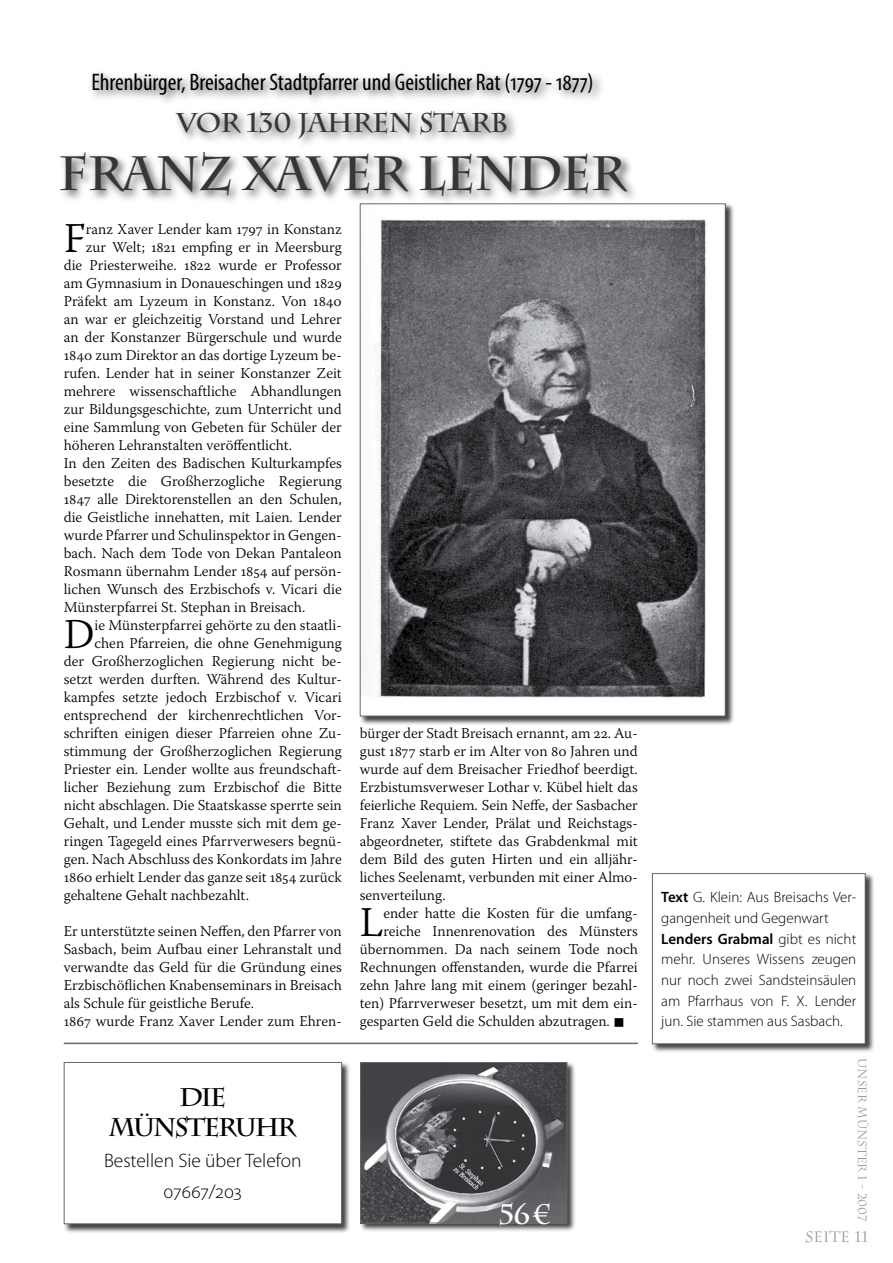
<style>
.page{position:relative;width:893px;height:1263px;background:#fff}
.page>*{position:absolute;margin:0;border:0;box-sizing:border-box;transform-origin:0 0}
.t1{font:700 48px "Charlemagne Std";letter-spacing:-.02em;color:#373538}
.Blocktext_Initial{font:300 42.3px "Warnock Pro";color:#000}
.Einleitung{font:700 28.2px "Charlemagne Std";color:#fff}
.t2{font:700 27px "Charlemagne Std";letter-spacing:-.02em;color:#373538}
.Einleitung-2{font:700 25.5px "Charlemagne Std";letter-spacing:-.075em;color:#000}
.t3{font:condensed 24px "Myriad Pro";color:#000}
.Einleitung-3{font:300 19.5px/30.8px "Myriad Pro";color:#000;text-align:center}
.Blocktext_Initial-2{font:300 15px "Warnock Pro";color:#000}
.Blocktext_nicht_eing{font:300 15px/18px "Warnock Pro";color:#000;text-align:justify}
.Blocktext_nicht_eing-2{font:300 15px/20.7px "Myriad Pro";color:#000}
.t4{font:15px "Charlemagne Std";color:#97979b}
.t5{font:12px "Charlemagne Std";color:#97979b}
.s1{font-weight:600}
</style>
<div class="page">
<div style="left:358px;top:202px;width:377px;height:524px;background:#000;opacity:.75"></div>
<img style="left:362px;top:205px;width:362px;height:509px">
<div style="left:58px;top:69px;width:581px;height:138px;background:#000;opacity:.75"></div>
<div style="left:359px;top:1061px;width:218px;height:172px;background:#000;opacity:.75"></div>
<img style="left:362px;top:1064px;width:203px;height:157px">
<div style="left:360px;top:1062px;width:207px;height:161px;border:1px solid #68676c"></div>
<div style="left:650px;top:872px;width:225px;height:182px;background:#000;opacity:.75"></div>
<div style="left:652px;top:873px;width:213px;height:171px;background:#fff"></div>
<div style="left:652px;top:873px;width:213px;height:171px;border:1px solid #68676c"></div>
<hr style="left:64px;top:1043px;width:574px;height:1px;background:#68676c">
<div style="left:62px;top:1061px;width:290px;height:173px;background:#000;opacity:.75"></div>
<div style="left:64px;top:1062px;width:277px;height:162px;background:#fff"></div>
<div style="left:64px;top:1062px;width:278px;height:162px;border:1px solid #68676c"></div>
<h3 class="t3" style="left:91px;top:69px;width:504px">Ehrenbürger, Breisacher Stadtpfarrer und Geistlicher Rat (1797 - 1877)</h3>
<h3 class="t2" style="left:176px;top:107px;width:334px">VOR 130 JAHREN STARB</h3>
<h1 class="t1" style="left:58px;top:145px;width:570px">FRANZ XAVER LENDER</h1>
<p class="Blocktext_Initial" style="left:64px;top:213px;width:24px">F</p>
<p class="Blocktext_Initial-2" style="left:86px;top:220px;width:257px">ranz Xaver Lender kam 1797 in Konstanz</p>
<p class="Blocktext_Initial-2" style="left:86px;top:238px;width:257px">zur Welt; 1821 empfing er in Meersburg</p>
<p class="Blocktext_Initial-2" style="left:64px;top:256px;width:280px">die Priesterweihe. 1822 wurde er Professor</p>
<p class="Blocktext_Initial-2" style="left:64px;top:274px;width:279px">am Gymnasium in Donaueschingen und 1829</p>
<p class="Blocktext_Initial-2" style="left:64px;top:292px;width:280px">Präfekt am Lyzeum in Konstanz. Von 1840</p>
<p class="Blocktext_Initial-2" style="left:64px;top:310px;width:279px">an war er gleichzeitig Vorstand und Lehrer</p>
<p class="Blocktext_Initial-2" style="left:64px;top:328px;width:280px">an der Konstanzer Bürgerschule und wurde</p>
<p class="Blocktext_Initial-2" style="left:64px;top:346px;width:280px">1840 zum Direktor an das dortige Lyzeum be-</p>
<p class="Blocktext_Initial-2" style="left:64px;top:364px;width:280px">rufen. Lender hat in seiner Konstanzer Zeit</p>
<p class="Blocktext_Initial-2" style="left:64px;top:382px;width:279px">mehrere wissenschaftliche Abhandlungen</p>
<p class="Blocktext_Initial-2" style="left:64px;top:400px;width:279px">zur Bildungsgeschichte, zum Unterricht und</p>
<p class="Blocktext_Initial-2" style="left:64px;top:418px;width:280px">eine Sammlung von Gebeten für Schüler der</p>
<p class="Blocktext_Initial-2" style="left:64px;top:436px;width:230px">höheren Lehranstalten veröffentlicht.</p>
<p class="Blocktext_nicht_eing" style="left:64px;top:454px;width:280px">In den Zeiten des Badischen Kulturkampfes besetzte die Großherzogliche Regierung 1847 alle Direktorenstellen an den Schulen, die Geistliche innehatten, mit Laien. Lender wurde Pfarrer und Schulinspektor in Gengen&shy;bach. Nach dem Tode von Dekan Pantaleon Rosmann übernahm Lender 1854 auf persön&shy;lichen Wunsch des Erzbischofs v. Vicari die Münsterpfarrei St. Stephan in Breisach.</p>
<p class="Blocktext_Initial" style="left:64px;top:609px;width:32px">D</p>
<p class="Blocktext_Initial-2" style="left:95px;top:616px;width:249px">ie Münsterpfarrei gehörte zu den staatli-</p>
<p class="Blocktext_Initial-2" style="left:95px;top:634px;width:249px">chen Pfarreien, die ohne Genehmigung</p>
<p class="Blocktext_Initial-2" style="left:64px;top:652px;width:280px">der Großherzoglichen Regierung nicht be-</p>
<p class="Blocktext_Initial-2" style="left:64px;top:670px;width:280px">setzt werden durften. Während des Kultur-</p>
<p class="Blocktext_Initial-2" style="left:64px;top:688px;width:279px">kampfes setzte jedoch Erzbischof v. Vicari</p>
<p class="Blocktext_Initial-2" style="left:64px;top:706px;width:280px">entsprechend der kirchenrechtlichen Vor-</p>
<p class="Blocktext_Initial-2" style="left:64px;top:724px;width:280px">schriften einigen dieser Pfarreien ohne Zu-</p>
<p class="Blocktext_Initial-2" style="left:64px;top:742px;width:280px">stimmung der Großherzoglichen Regierung</p>
<p class="Blocktext_Initial-2" style="left:64px;top:760px;width:280px">Priester ein. Lender wollte aus freundschaft-</p>
<p class="Blocktext_Initial-2" style="left:64px;top:778px;width:280px">licher Beziehung zum Erzbischof die Bitte</p>
<p class="Blocktext_Initial-2" style="left:64px;top:796px;width:279px">nicht abschlagen. Die Staatskasse sperrte sein</p>
<p class="Blocktext_Initial-2" style="left:64px;top:814px;width:280px">Gehalt, und Lender musste sich mit dem ge-</p>
<p class="Blocktext_Initial-2" style="left:64px;top:832px;width:280px">ringen Tagegeld eines Pfarrverwesers begnü-</p>
<p class="Blocktext_Initial-2" style="left:64px;top:850px;width:279px">gen. Nach Abschluss des Konkordats im Jahre</p>
<p class="Blocktext_Initial-2" style="left:64px;top:868px;width:280px">1860 erhielt Lender das ganze seit 1854 zurück</p>
<p class="Blocktext_Initial-2" style="left:64px;top:886px;width:187px">gehaltene Gehalt nachbezahlt.</p>
<p class="Blocktext_nicht_eing" style="left:64px;top:922px;width:280px">Er unterstützte seinen Neffen, den Pfarrer von Sasbach, beim Aufbau einer Lehranstalt und verwandte das Geld für die Gründung eines Erzbischöflichen Knabenseminars in Breisach als Schule für geistliche Berufe.</p>
<p class="Blocktext_nicht_eing" style="left:64px;top:1012px;width:280px">1867 wurde Franz Xaver Lender zum Ehren-</p>
<p class="Blocktext_nicht_eing" style="left:360px;top:724px;width:280px">bürger der Stadt Breisach ernannt, am 22. Au&shy;gust 1877 starb er im Alter von 80 Jahren und wurde auf dem Breisacher Friedhof beerdigt.<br>Erzbistumsverweser Lothar v. Kübel hielt das feierliche Requiem. Sein Neffe, der Sasbacher Franz Xaver Lender, Prälat und Reichstags&shy;abgeordneter, stiftete das Grabdenkmal mit dem Bild des guten Hirten und ein alljähr&shy;liches Seelenamt, verbunden mit einer Almo&shy;senverteilung.</p>
<p class="Blocktext_Initial" style="left:360px;top:897px;width:25px">L</p>
<p class="Blocktext_Initial-2" style="left:383px;top:904px;width:256px">ender hatte die Kosten für die umfang-</p>
<p class="Blocktext_Initial-2" style="left:383px;top:922px;width:256px">reiche Innenrenovation des Münsters</p>
<p class="Blocktext_Initial-2" style="left:360px;top:940px;width:279px">übernommen. Da nach seinem Tode noch</p>
<p class="Blocktext_Initial-2" style="left:360px;top:958px;width:280px">Rechnungen offenstanden, wurde die Pfarrei</p>
<p class="Blocktext_Initial-2" style="left:360px;top:976px;width:280px">zehn Jahre lang mit einem (geringer bezahl-</p>
<p class="Blocktext_Initial-2" style="left:360px;top:994px;width:280px">ten) Pfarrverweser besetzt, um mit dem ein-</p>
<p class="Blocktext_Initial-2" style="left:360px;top:1012px;width:266px">gesparten Geld die Schulden abzutragen. ■</p>
<p class="Einleitung-2" style="left:179px;top:1083px;width:49px">DIE</p>
<p class="Einleitung-2" style="left:109px;top:1112px;width:189px">MÜNSTERUHR</p>
<p class="Einleitung-3" style="left:104px;top:1145px;width:199px">Bestellen Sie über Telefon<br>07667/203</p>
<p class="Einleitung" style="left:499px;top:1198px;width:52px">56 €</p>
<p class="Blocktext_nicht_eing-2" style="left:661px;top:887px;width:197px"><span class="s1">Text</span> G. Klein: Aus Breisachs Ver&shy;gangenheit und Gegenwart</p>
<p class="Blocktext_nicht_eing-2" style="left:661px;top:928px;width:197px;text-align:justify"><span class="s1">Lenders Grabmal</span> gibt es nicht mehr. Unseres Wissens zeugen nur noch zwei Sandsteinsäulen am Pfarrhaus von F. X. Lender jun. Sie stammen aus Sasbach.</p>
<p class="t5" style="left:869px;top:1058px;width:165px;rotate:90deg">Unser Münster 1 - 2007</p>
<p class="t4" style="left:805px;top:1228px;width:65px">Seite 11</p>
</div>
